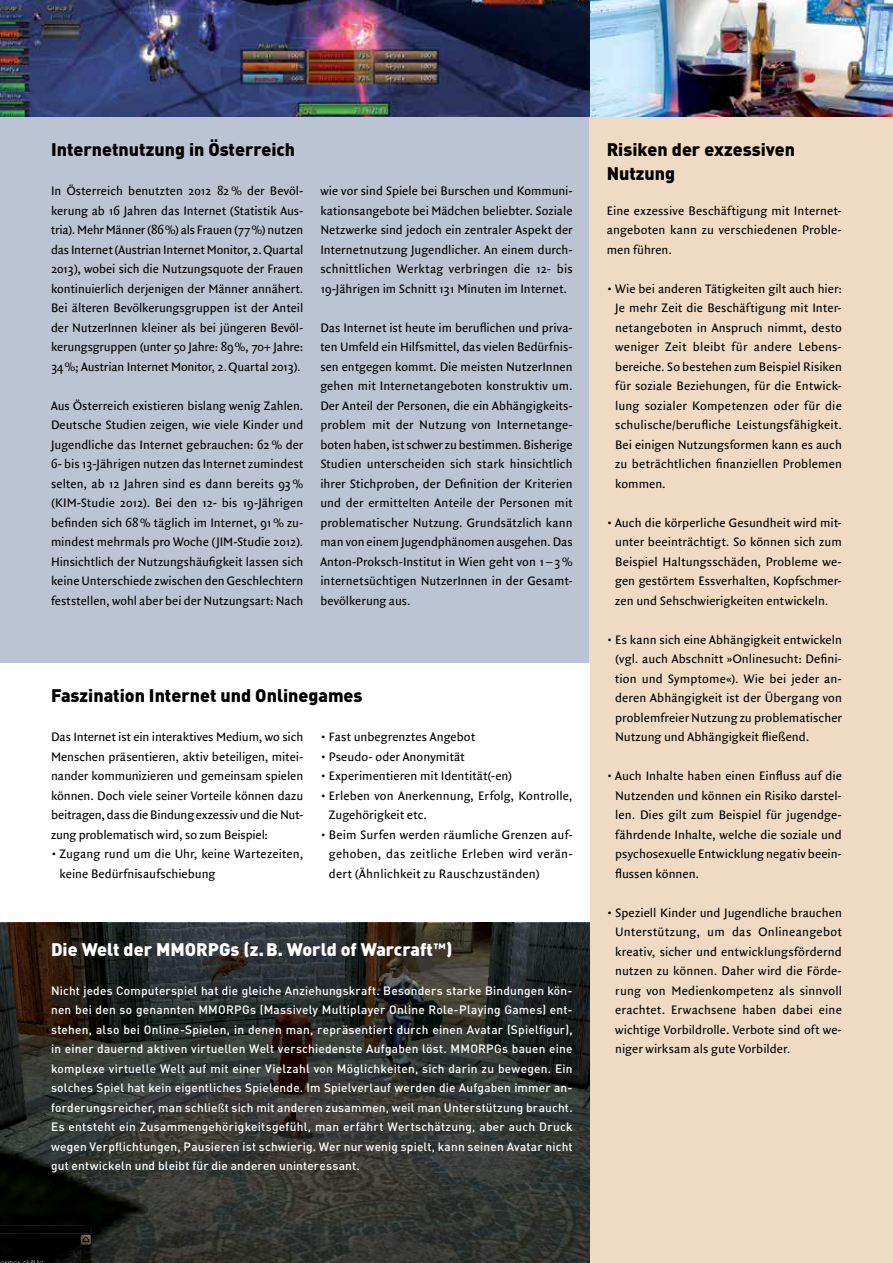
<style>
.page{position:relative;width:893px;height:1263px;background:#fff}
.page>*{position:absolute;margin:0;border:0;box-sizing:border-box;transform-origin:0 0}
.t1{font:900 18px/24px "DIN";color:#000}
.t2{font:900 18px "DIN";color:#fff}
.t3{font:13.2px/19.5px "Quadraat Sans";letter-spacing:.005em;color:#000;text-align:justify}
.t4{font:500 12px/19.5px "DIN";letter-spacing:.015em;color:#fff;text-align:justify}
.s1{font-family:"Quadraat Sans";font-weight:400}
</style>
<div class="page">
<img style="left:590px;top:0;width:303px;height:117px">
<img style="left:0;top:0;width:590px;height:117px">
<div style="left:0;top:117px;width:893px;height:1027px;background:#bac4d2"></div>
<div style="left:590px;top:117px;width:303px;height:1146px;background:#efdbc3"></div>
<div style="left:0;top:663px;width:590px;height:600px;background:#fff"></div>
<svg style="left:0;top:924px;width:590px;height:339px;background:#2c2e2b"></svg>
<h1 class="t1" style="left:51px;top:137px;width:246px">Internetnutzung in Österreich</h1>
<p class="t3" style="left:51px;top:181px;width:254px">In Österreich benutzten 2012 82% der Bevöl&shy;kerung ab 16 Jahren das Internet (Statistik Aus&shy;tria). Mehr Männer (86%) als Frauen (77%) nutzen das Internet (Austrian Internet Monitor, 2.Quartal 2013), wobei sich die Nutzungsquote der Frauen kontinuierlich derjenigen der Männer annähert.<br>Bei älteren Bevölkerungsgruppen ist der Anteil der NutzerInnen kleiner als bei jüngeren Bevöl&shy;kerungsgruppen (unter 50 Jahre: 89%, 70+ Jahre:<br>34%; Austrian Internet Monitor, 2.Quartal 2013).</p>
<p class="t3" style="left:51px;top:396px;width:254px">Aus Österreich existieren bislang wenig Zahlen.<br>Deutsche Studien zeigen, wie viele Kinder und Jugendliche das Internet gebrauchen: 62 % der 6- bis 13-Jährigen nutzen das Internet zumindest selten, ab 12 Jahren sind es dann bereits 93 % (KIM-Studie 2012). Bei den 12- bis 19-Jährigen befinden sich 68% täglich im Internet, 91% zu&shy;mindest mehrmals pro Woche (JIM-Studie 2012).<br>Hinsichtlich der Nutzungshäufigkeit lassen sich keine Unterschiede zwischen den Geschlechtern feststellen, wohl aber bei der Nutzungsart: Nach</p>
<p class="t3" style="left:320px;top:181px;width:254px">wie vor sind Spiele bei Burschen und Kommuni&shy;kationsangebote bei Mädchen beliebter. Soziale Netzwerke sind jedoch ein zentraler Aspekt der Internetnutzung Jugendlicher. An einem durch&shy;schnittlichen Werktag verbringen die 12- bis 19-Jährigen im Schnitt 131 Minuten im Internet.</p>
<p class="t3" style="left:320px;top:318px;width:254px">Das Internet ist heute im beruflichen und priva&shy;ten Umfeld ein Hilfsmittel, das vielen Bedürfnis&shy;sen entgegen kommt. Die meisten NutzerInnen gehen mit Internetangeboten konstruktiv um.<br>Der Anteil der Personen, die ein Abhängigkeits&shy;problem mit der Nutzung von Internetange&shy;boten haben, ist schwer zu bestimmen. Bisherige Studien unterscheiden sich stark hinsichtlich ihrer Stichproben, der Definition der Kriterien und der ermittelten Anteile der Personen mit problematischer Nutzung. Grundsätzlich kann man von einem Jugendphänomen ausgehen. Das Anton-Proksch-Institut in Wien geht von 1 –3% internetsüchtigen NutzerInnen in der Gesamt&shy;bevölkerung aus.</p>
<h1 class="t1" style="left:51px;top:683px;width:313px">Faszination Internet und Onlinegames</h1>
<p class="t3" style="left:51px;top:727px;width:254px">Das Internet ist ein interaktives Medium, wo sich Menschen präsentieren, aktiv beteiligen, mitei&shy;nander kommunizieren und gemeinsam spielen können. Doch viele seiner Vorteile können dazu beitragen, dass dieBindung exzessiv und dieNut&shy;zung problematisch wird, so zum Beispiel:</p>
<p class="t3" style="left:60px;top:844px;width:245px;text-indent:-9px">• Zugang rund um die Uhr, keine Wartezeiten, keine Bedürfnisaufschiebung</p>
<p class="t3" style="left:320px;top:727px;width:156px">• Fast unbegrenztes Angebot</p>
<p class="t3" style="left:320px;top:747px;width:146px">• Pseudo- oder Anonymität</p>
<p class="t3" style="left:320px;top:766px;width:193px">• Experimentieren mit Identität(-en)</p>
<p class="t3" style="left:329px;top:786px;width:245px;text-indent:-8px">• Erleben von Anerkennung, Erfolg, Kontrolle,<br>Zugehörigkeit etc.</p>
<p class="t3" style="left:329px;top:825px;width:245px;text-indent:-9px">• Beim Surfen werden räumliche Grenzen auf&shy;gehoben, das zeitliche Erleben wird verän&shy;dert (Ähnlichkeit zu Rauschzuständen)</p>
<h1 class="t2" style="left:51px;top:937px;width:403px">Die Welt der MMORPGs (z.B. World of Warcraft<sup>™</sup>)</h1>
<p class="t4" style="left:51px;top:980px;width:523px">Nicht jedes Computerspiel hat die gleiche Anziehungskraft. Besonders starke Bindungen kön&shy;nen bei den so genannten MMORPGs (Massively Multiplayer Online Role-Playing Games) ent&shy;stehen, also bei Online-Spielen, in denen man, repräsentiert durch einen Avatar (Spielfigur), in einer dauernd aktiven virtuellen Welt verschiedenste Aufgaben löst. MMORPGs bauen eine komplexe virtuelle Welt auf mit einer Vielzahl von Möglichkeiten, sich darin zu bewegen. Ein solches Spiel hat kein eigentliches Spielende. Im Spielverlauf werden die Aufgaben immer an&shy;forderungsreicher, man schlie<span class="s1">ß</span>t sich mit anderen zusammen, weil man Unterstützung braucht.<br>Es entsteht ein Zusammengehörigkeitsgefühl, man erfährt Wertschätzung, aber auch Druck wegen Verpflichtungen, Pausieren ist schwierig. Wer nur wenig spielt, kann seinen Avatar nicht gut entwickeln und bleibt für die anderen uninteressant.</p>
<h1 class="t1" style="left:607px;top:137px;width:190px">Risiken der exzessiven<br>Nutzung</h1>
<p class="t3" style="left:607px;top:201px;width:237px">Eine exzessive Beschäftigung mit Internet&shy;angeboten kann zu verschiedenen Proble&shy;men führen.</p>
<p class="t3" style="left:615px;top:279px;width:228px;text-indent:-9px">• Wie bei anderen Tätigkeiten gilt auch hier:<br>Je mehr Zeit die Beschäftigung mit Inter&shy;netangeboten in Anspruch nimmt, desto weniger Zeit bleibt für andere Lebens&shy;bereiche. So bestehen zum Beispiel Risiken für soziale Beziehungen, für die Entwick&shy;lung sozialer Kompetenzen oder für die schulische/berufliche Leistungsfähigkeit.<br>Bei einigen Nutzungsformen kann es auch zu beträchtlichen finanziellen Problemen kommen.</p>
<p class="t3" style="left:615px;top:513px;width:228px;text-indent:-8px">• Auch die körperliche Gesundheit wird mit&shy;unter beeinträchtigt. So können sich zum Beispiel Haltungsschäden, Probleme we&shy;gen gestörtem Essverhalten, Kopfschmer&shy;zen und Sehschwierigkeiten entwickeln.</p>
<p class="t3" style="left:615px;top:630px;width:228px;text-indent:-8px">• Es kann sich eine Abhängigkeit entwickeln (vgl. auch Abschnitt »Onlinesucht: Defini&shy;tion und Symptome«). Wie bei jeder an&shy;deren Abhängigkeit ist der Übergang von problemfreier Nutzung zu problematischer Nutzung und Abhängigkeit fließend.</p>
<p class="t3" style="left:615px;top:766px;width:228px;text-indent:-8px">• Auch Inhalte haben einen Einfluss auf die Nutzenden und können ein Risiko darstel&shy;len. Dies gilt zum Beispiel für jugendge&shy;fährdende Inhalte, welche die soziale und psychosexuelle Entwicklung negativ beein&shy;flussen können.</p>
<p class="t3" style="left:615px;top:903px;width:228px;text-indent:-8px">• Speziell Kinder und Jugendliche brauchen Unterstützung, um das Onlineangebot kreativ, sicher und entwicklungsfördernd nutzen zu können. Daher wird die Förde&shy;rung von Medienkompetenz als sinnvoll erachtet. Erwachsene haben dabei eine wichtige Vorbildrolle. Verbote sind oft we&shy;niger wirksam als gute Vorbilder.</p>
</div>
